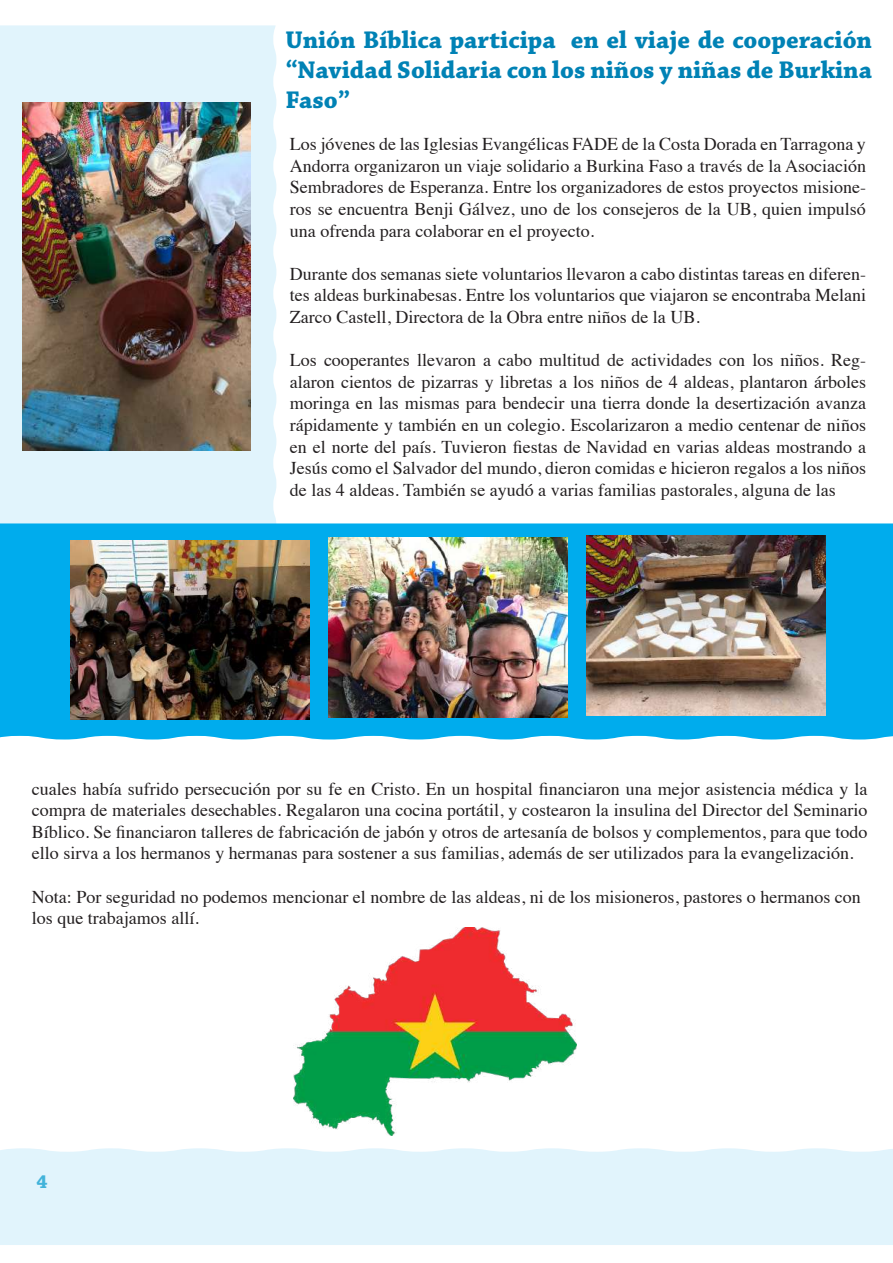
<style>
.page{position:relative;width:893px;height:1263px;background:#fff}
.page>*{position:absolute;margin:0;border:0;box-sizing:border-box;transform-origin:0 0}
.t1{font:700 25.35px/30.5px "Chaparral Pro";color:#0082b5;text-align:justify}
.t2{font:700 19.8px "Chaparral Pro";color:#42b3da}
.t3{font:18px/21.6px "Times";color:#231f20;text-align:justify}
</style>
<div class="page">
<div style="left:0;top:25px;width:276px;height:498px;background:#e1f4fc"></div>
<div style="left:0;top:523px;width:893px;height:216px;background:#00aced"></div>
<img style="left:71px;top:540px;width:239px;height:179px">
<div style="left:0;top:1148px;width:893px;height:97px;background:#e1f4fc"></div>
<img style="left:329px;top:538px;width:239px;height:179px">
<img style="left:587px;top:536px;width:239px;height:179px">
<img style="left:23px;top:102px;width:228px;height:348px">
<img style="left:294px;top:927px;width:283px;height:208px">
<h1 class="t1" style="left:285px;top:25px;width:588px">Unión Bíblica participa en el viaje de cooperación “Navidad Solidaria con los niños y niñas de Burkina Faso”</h1>
<p class="t3" style="left:290px;top:132px;width:578px">Los jóvenes de las Iglesias Evangélicas FADE de la Costa Dorada en Tarragona y Andorra organizaron un viaje solidario a Burkina Faso a través de la Asociación Sembradores de Esperanza. Entre los organizadores de estos proyectos misione&shy;ros se encuentra Benji Gálvez, uno de los consejeros de la UB, quien impulsó una ofrenda para colaborar en el proyecto.</p>
<p class="t3" style="left:290px;top:261px;width:578px">Durante dos semanas siete voluntarios llevaron a cabo distintas tareas en diferen&shy;tes aldeas burkinabesas. Entre los voluntarios que viajaron se encontraba Melani Zarco Castell, Directora de la Obra entre niños de la UB.</p>
<p class="t3" style="left:290px;top:348px;width:578px">Los cooperantes llevaron a cabo multitud de actividades con los niños. Reg&shy;alaron cientos de pizarras y libretas a los niños de 4 aldeas, plantaron árboles moringa en las mismas para bendecir una tierra donde la desertización avanza rápidamente y también en un colegio. Escolarizaron a medio centenar de niños en el norte del país. Tuvieron fiestas de Navidad en varias aldeas mostrando a Jesús como el Salvador del mundo, dieron comidas e hicieron regalos a los niños de las 4 aldeas. También se ayudó a varias familias pastorales, alguna de las</p>
<p class="t3" style="left:32px;top:776px;width:837px">cuales había sufrido persecución por su fe en Cristo. En un hospital financiaron una mejor asistencia médica y la compra de materiales desechables. Regalaron una cocina portátil, y costearon la insulina del Director del Seminario Bíblico. Se financiaron talleres de fabricación de jabón y otros de artesanía de bolsos y complementos, para que todo ello sirva a los hermanos y hermanas para sostener a sus familias, además de ser utilizados para la evangelización.</p>
<p class="t3" style="left:32px;top:884px;width:830px">Nota: Por seguridad no podemos mencionar el nombre de las aldeas, ni de los misioneros, pastores o hermanos con los que trabajamos allí.</p>
<p class="t2" style="left:36px;top:1170px;width:13px">4</p>
</div>
